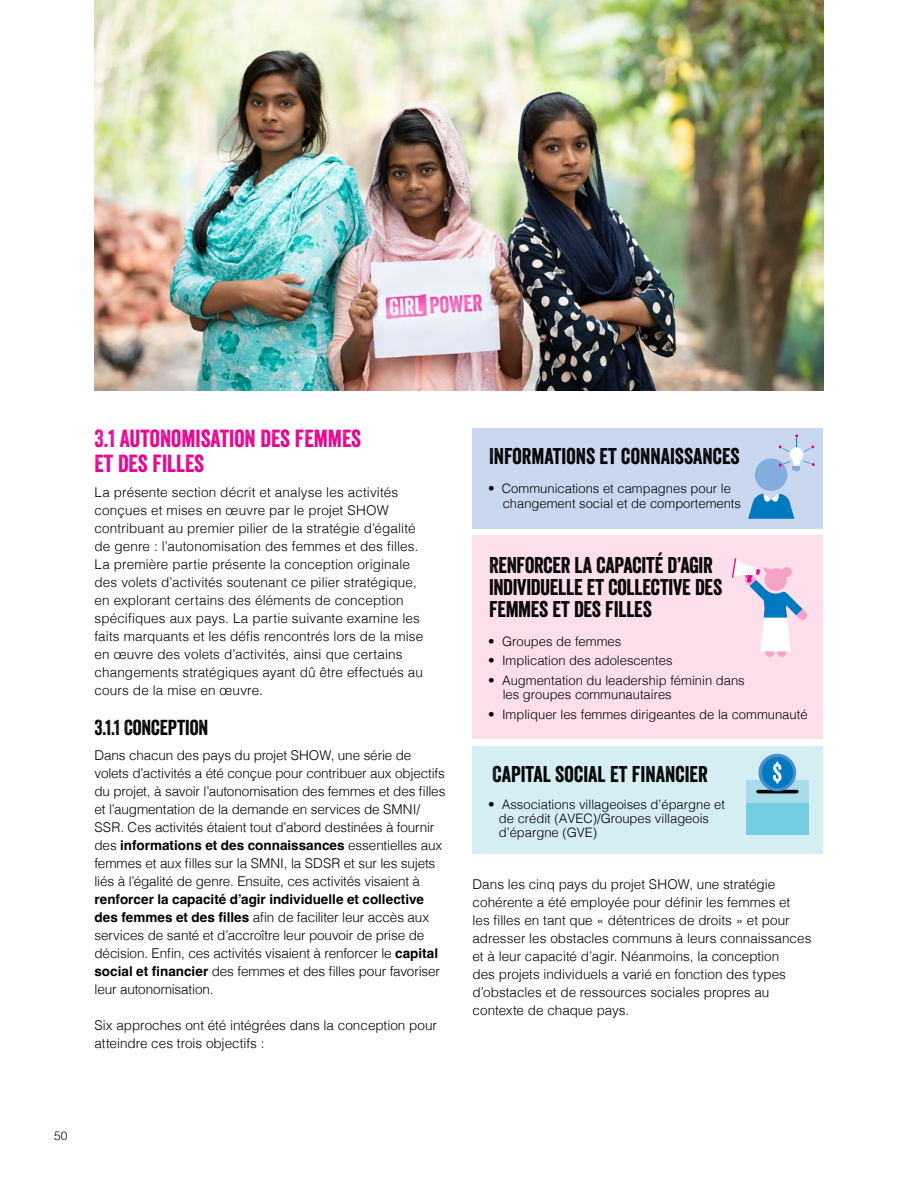
<style>
.page{position:relative;width:918px;height:1188px;background:#fff}
.page>*{position:absolute;margin:0;border:0;box-sizing:border-box;transform-origin:0 0}
.t1{font:24px/25.5px "Veneer";color:#ec008c}
.t2{font:22.05px/22px "Veneer";letter-spacing:-.01em;color:#000}
.t3{font:21px "Veneer";letter-spacing:-.01em;color:#000}
.t4{font:300 13.5px/18px "Helvetica";color:#000}
.t5{font:300 13.05px/14.2px "Helvetica";color:#000}
.t6{font:300 12px "Helvetica";color:#000}
.s1{font-weight:700}
</style>
<div class="page">
<div style="left:472px;top:746px;width:352px;height:108px;background:#d5eef4"></div>
<div style="left:472px;top:428px;width:352px;height:101px;background:#c9d8ef"></div>
<div style="left:472px;top:536px;width:352px;height:203px;background:#fcdfeb"></div>
<div style="left:755px;top:458px;width:32px;height:33px;background:#83addc;border-radius:50%"></div>
<svg style="left:748px;top:494px;width:46px;height:25px"></svg>
<div style="left:746px;top:780px;width:63px;height:55px;background:#a7ddeb"></div>
<div style="left:746px;top:804px;width:63px;height:31px;background:#74cee2"></div>
<svg style="left:756px;top:754px;width:43px;height:39px"></svg>
<svg style="left:779px;top:434px;width:36px;height:37px"></svg>
<svg style="left:732px;top:558px;width:76px;height:99px"></svg>
<div style="left:782px;top:567px;width:10px;height:10px;background:#f5a4c7;border-radius:50%"></div>
<img style="left:94px;top:0;width:730px;height:391px">
<h1 class="t1" style="left:94px;top:425px;width:268px">3.1 AUTONOMISATION DES FEMMES<br>ET DES FILLES</h1>
<p class="t4" style="left:94px;top:482px;width:330px">La présente section décrit et analyse les activités conçues et mises en œuvre par le projet SHOW contribuant au premier pilier de la stratégie d’égalité de genre : l’autonomisation des femmes et des filles.<br>La première partie présente la conception originale des volets d’activités soutenant ce pilier stratégique, en explorant certains des éléments de conception spécifiques aux pays. La partie suivante examine les faits marquants et les défis rencontrés lors de la mise en œuvre des volets d’activités, ainsi que certains changements stratégiques ayant dû être effectués au cours de la mise en œuvre.</p>
<h3 class="t3" style="left:94px;top:715px;width:115px">3.1.1 CONCEPTION</h3>
<p class="t4" style="left:94px;top:745px;width:353px">Dans chacun des pays du projet SHOW, une série de volets d’activités a été conçue pour contribuer aux objectifs du projet, à savoir l’autonomisation des femmes et des filles et l’augmentation de la demande en services de SMNI/ SSR. Ces activités étaient tout d’abord destinées à fournir des <span class="s1">informations et des connaissances</span> essentielles aux femmes et aux filles sur la SMNI, la SDSR et sur les sujets liés à l’égalité de genre. Ensuite, ces activités visaient à</p>
<p class="t4" style="left:95px;top:889px;width:347px"><span class="s1">renforcer la capacité d’agir individuelle et collective des femmes et des filles</span> afin de faciliter leur accès aux services de santé et d’accroître leur pouvoir de prise de décision. Enfin, ces activités visaient à renforcer le <span class="s1">capital social et financier</span> des femmes et des filles pour favoriser leur autonomisation.</p>
<p class="t4" style="left:95px;top:1015px;width:344px">Six approches ont été intégrées dans la conception pour atteindre ces trois objectifs :</p>
<h2 class="t2" style="left:489px;top:445px;width:252px">INFORMATIONS ET CONNAISSANCES</h2>
<p class="t5" style="left:503px;top:481px;width:240px;text-indent:-14px">• Communications et campagnes pour le changement social et de comportements</p>
<h2 class="t2" style="left:489px;top:554px;width:235px">RENFORCER LA CAPACITÉ D’AGIR<br>INDIVIDUELLE ET COLLECTIVE DES<br>FEMMES ET DES FILLES</h2>
<p class="t5" style="left:488px;top:633px;width:134px">• Groupes de femmes</p>
<p class="t5" style="left:488px;top:653px;width:186px">• Implication des adolescentes</p>
<p class="t5" style="left:503px;top:672px;width:244px;text-indent:-14px">• Augmentation du leadership féminin dans les groupes communautaires</p>
<p class="t5" style="left:488px;top:706px;width:321px">• Impliquer les femmes dirigeantes de la communauté</p>
<h2 class="t2" style="left:493px;top:763px;width:217px">CAPITAL SOCIAL ET FINANCIER</h2>
<p class="t5" style="left:499px;top:796px;width:228px;text-indent:-11px">• Associations villageoises d’épargne et de crédit (AVEC)/Groupes villageois d’épargne (GVE)</p>
<p class="t4" style="left:472px;top:874px;width:340px">Dans les cinq pays du projet SHOW, une stratégie cohérente a été employée pour définir les femmes et<br>les filles en tant que « détentrices de droits » et pour adresser les obstacles communs à leurs connaissances et à leur capacité d’agir. Néanmoins, la conception<br>des projets individuels a varié en fonction des types d’obstacles et de ressources sociales propres au contexte de chaque pays.</p>
<p class="t6" style="left:54px;top:1126px;width:15px">50</p>
</div>
